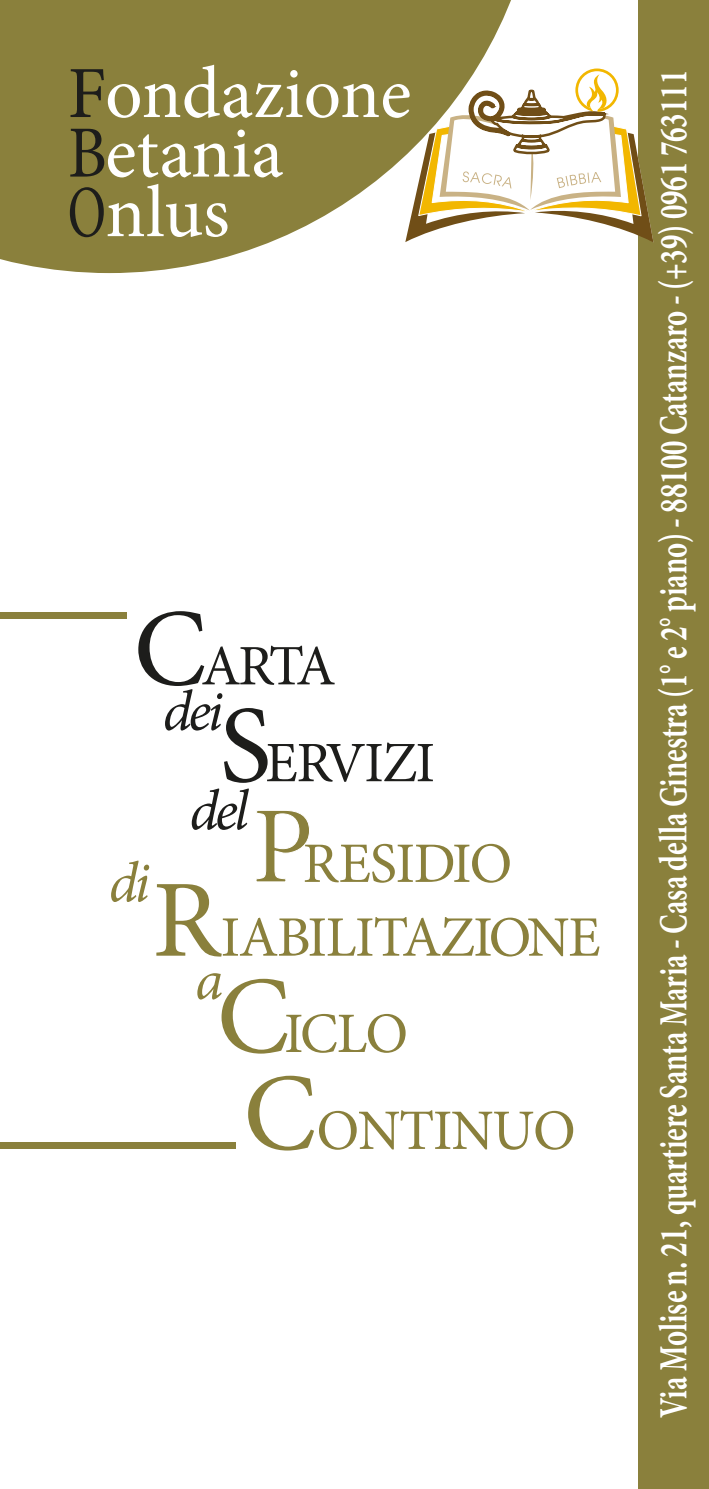
<style>
.page{position:relative;width:709px;height:1489px;background:#fff}
.page>*{position:absolute;margin:0;border:0;box-sizing:border-box;transform-origin:0 0}
.t1{font:57.25px/73.8px "Minion Pro";letter-spacing:-.025em;color:#8a803c;text-align:center}
.t2{font:57.25px/96.8px "Minion Pro";letter-spacing:-.035em;color:#1d1d1b}
.t3{font:italic 57.25px "Minion Pro";letter-spacing:-.065em;color:#1d1d1b}
.t4{font:italic 57.25px "Minion Pro";color:#8a803c}
.t5{font:700 40px "Minion Pro";color:#fff;scale:.72 1}
.s1{font-size:110px}
</style>
<div class="page">
<div style="left:638px;top:0;width:71px;height:1488px;background:#8a803c"></div>
<svg style="left:0;top:0;width:270px;height:273px;background:#938a4c"></svg>
<svg style="left:70px;top:0;width:583px;height:242px"></svg>
<div style="left:0;top:612px;width:127px;height:7px;background:#8a803c"></div>
<div style="left:0;top:1142px;width:236px;height:6px;background:#8a803c"></div>
<h1 class="t2" style="left:219px;top:618px;width:217px;text-indent:-86px"><span class="s1">C</span>ARTA<br><span class="s1">S</span>ERVIZI</h1>
<h1 class="t3" style="left:189px;top:771px;width:60px">del</h1>
<h1 class="t3" style="left:163px;top:672px;width:62px">dei</h1>
<h1 class="t1" style="left:152px;top:827px;width:450px"><span class="s1">P</span>RESIDIO<br><span class="s1">R</span>IABILITAZIONE</h1>
<h1 class="t1" style="left:217px;top:997px;width:193px"><span class="s1">C</span>ICLO</h1>
<h1 class="t4" style="left:109px;top:843px;width:43px">di</h1>
<h1 class="t4" style="left:195px;top:941px;width:30px">a</h1>
<h1 class="t1" style="left:243px;top:1093px;width:334px"><span class="s1">C</span>ONTINUO</h1>
<p class="t5" style="left:645px;top:1417px;width:1873px;rotate:-90deg">Via Molise n. 21, quartiere Santa Maria - Casa della Ginestra (1° e 2° piano) - 88100 Catanzaro - (+39) 0961 763111</p>
</div>
